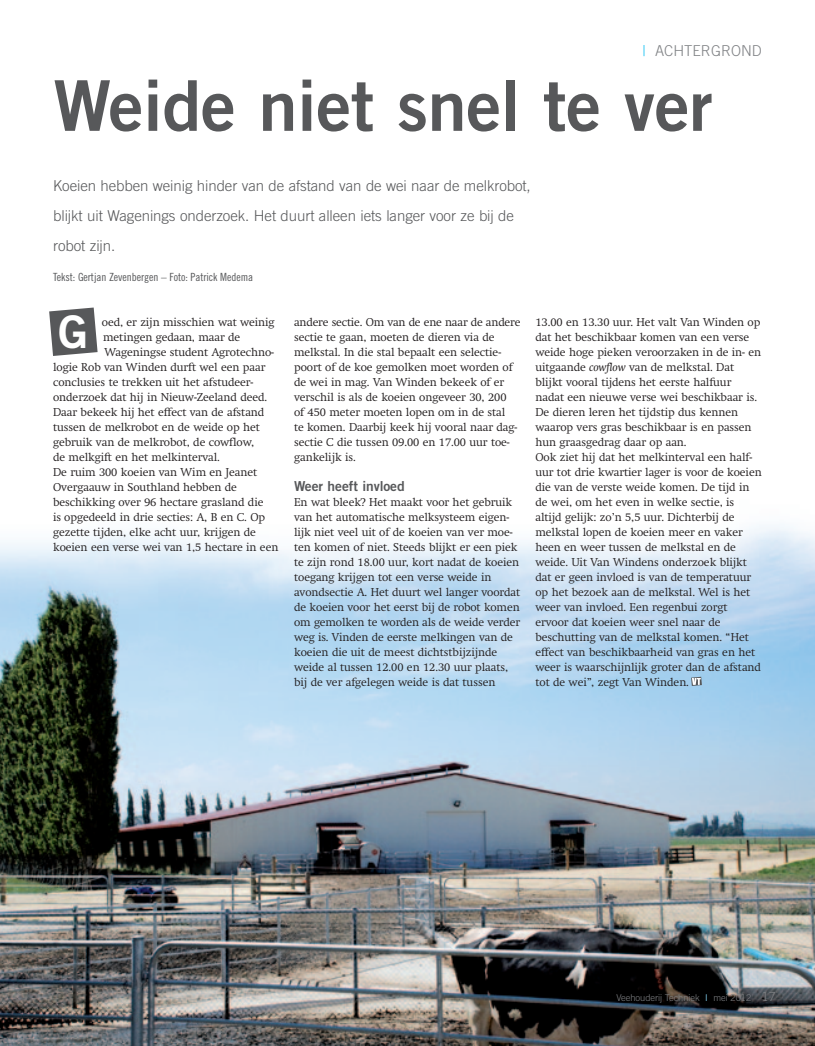
<style>
.page{position:relative;width:815px;height:1046px;background:#fff}
.page>*{position:absolute;margin:0;border:0;box-sizing:border-box;transform-origin:0 0}
.t1{font:70px "Trade Gothic LT Std Bd 2";letter-spacing:-.005em;color:#57585a}
.t2{font:45px "Trade Gothic LT Std Bd 2";color:#fff}
.t3{font:300 15px/30px "Trade Gothic LT Std";letter-spacing:-.005em;color:#57585a}
.t4{font:300 15px "Trade Gothic LT Std";color:#808285}
.t5{font:13.75px "Trade Gothic LT Std Bd 2";letter-spacing:-.005em;color:#57585a}
.t6{font:300 11.25px/15px "Swift";letter-spacing:-.005em;color:#231f20}
.t7{font:11.25px "Trade Gothic LT Std Cn 18";letter-spacing:-.005em;color:#57585a}
.t8{font:300 9.38px "Trade Gothic LT Std";letter-spacing:-.01em;color:#808285}
.s1{color:#15c0f2}
.s2{font-weight:400;font-style:italic}
.s3{font-weight:400;color:#86d6f7}
.s4{font-size:12.5px}
</style>
<div class="page">
<img style="left:0;top:524px;width:815px;height:521px">
<svg style="left:691px;top:676px;width:11px;height:9px"></svg>
<svg style="left:49px;top:307px;width:49px;height:49px;background:#737375"></svg>
<h3 class="t4" style="left:643px;top:42px;width:121px"><span class="s1">|</span> Achtergrond</h3>
<h1 class="t1" style="left:53px;top:62px;width:661px">Weide niet snel te ver</h1>
<h3 class="t3" style="left:53px;top:170px;width:479px">Koeien hebben weinig hinder van de afstand van de wei naar de melkrobot, blijkt uit Wagenings onderzoek. Het duurt alleen iets langer voor ze bij de robot zijn.</h3>
<p class="t7" style="left:53px;top:270px;width:202px">Tekst: Gertjan Zevenbergen – Foto: Patrick Medema</p>
<h2 class="t2" style="left:58px;top:304px;width:32px">G</h2>
<p class="t6" style="left:102px;top:314px;width:174px">oed, er zijn misschien wat weinig</p>
<p class="t6" style="left:103px;top:329px;width:139px">metingen gedaan, maar de</p>
<p class="t6" style="left:104px;top:344px;width:171px">Wageningse student Agrotechno-</p>
<p class="t6" style="left:53px;top:359px;width:214px">logie Rob van Winden durft wel een paar</p>
<p class="t6" style="left:53px;top:374px;width:202px">conclusies te trekken uit het afstudeer-</p>
<p class="t6" style="left:53px;top:389px;width:216px">onderzoek dat hij in Nieuw-Zeeland deed.</p>
<p class="t6" style="left:53px;top:404px;width:213px">Daar bekeek hij het effect van de afstand</p>
<p class="t6" style="left:53px;top:419px;width:208px">tussen de melkrobot en de weide op het</p>
<p class="t6" style="left:53px;top:434px;width:203px">gebruik van de melkrobot, de cowflow,</p>
<p class="t6" style="left:53px;top:449px;width:168px">de melkgift en het melkinterval.</p>
<p class="t6" style="left:53px;top:464px;width:206px">De ruim 300 koeien van Wim en Jeanet</p>
<p class="t6" style="left:53px;top:479px;width:185px">Overgaauw in Southland hebben de</p>
<p class="t6" style="left:53px;top:494px;width:212px">beschikking over 96 hectare grasland die</p>
<p class="t6" style="left:53px;top:509px;width:214px">is opgedeeld in drie secties: A, B en C. Op</p>
<p class="t6" style="left:53px;top:524px;width:204px">gezette tijden, elke acht uur, krijgen de</p>
<p class="t6" style="left:53px;top:539px;width:227px">koeien een verse wei van 1,5 hectare in een</p>
<p class="t6" style="left:294px;top:314px;width:228px">andere sectie. Om van de ene naar de andere sectie te gaan, moeten de dieren via de melkstal. In die stal bepaalt een selectie&shy;poort of de koe gemolken moet worden of de wei in mag. Van Winden bekeek of er verschil is als de koeien ongeveer 30, 200<br>of 450 meter moeten lopen om in de stal<br>te komen. Daarbij keek hij vooral naar dag&shy;sectie C die tussen 09.00 en 17.00 uur toe&shy;gankelijk is.</p>
<p class="t5" style="left:294px;top:477px;width:112px">Weer heeft invloed</p>
<p class="t6" style="left:294px;top:494px;width:228px">En wat bleek? Het maakt voor het gebruik van het automatische melksysteem eigen&shy;lijk niet veel uit of de koeien van ver moe&shy;ten komen of niet. Steeds blijkt er een piek te zijn rond 18.00 uur, kort nadat de koeien toegang krijgen tot een verse weide in avondsectie A. Het duurt wel langer voordat de koeien voor het eerst bij de robot komen om gemolken te worden als de weide verder weg is. Vinden de eerste melkingen van de koeien die uit de meest dichtstbijzijnde weide al tussen 12.00 en 12.30 uur plaats, bij de ver afgelegen weide is dat tussen</p>
<p class="t6" style="left:535px;top:314px;width:228px">13.00 en 13.30 uur. Het valt Van Winden op dat het beschikbaar komen van een verse weide hoge pieken veroorzaken in de in- en uitgaande <span class="s2">cowflow</span> van de melkstal. Dat blijkt vooral tijdens het eerste halfuur nadat een nieuwe verse wei beschikbaar is.<br>De dieren leren het tijdstip dus kennen waarop vers gras beschikbaar is en passen hun graasgedrag daar op aan.<br>Ook ziet hij dat het melkinterval een half&shy;uur tot drie kwartier lager is voor de koeien die van de verste weide komen. De tijd in de wei, om het even in welke sectie, is altijd gelijk: zo’n 5,5 uur. Dichterbij de melkstal lopen de koeien meer en vaker heen en weer tussen de melkstal en de weide. Uit Van Windens onderzoek blijkt dat er geen invloed is van de temperatuur op het bezoek aan de melkstal. Wel is het weer van invloed. Een regenbui zorgt ervoor dat koeien weer snel naar de beschutting van de melkstal komen. “Het effect van beschikbaarheid van gras en het weer is waarschijnlijk groter dan de afstand tot de wei”, zegt Van Winden.</p>
<p class="t8" style="left:616px;top:992px;width:161px">Veehouderij Techniek <span class="s3">l</span> mei 2012 <span class="s4">17</span></p>
</div>
